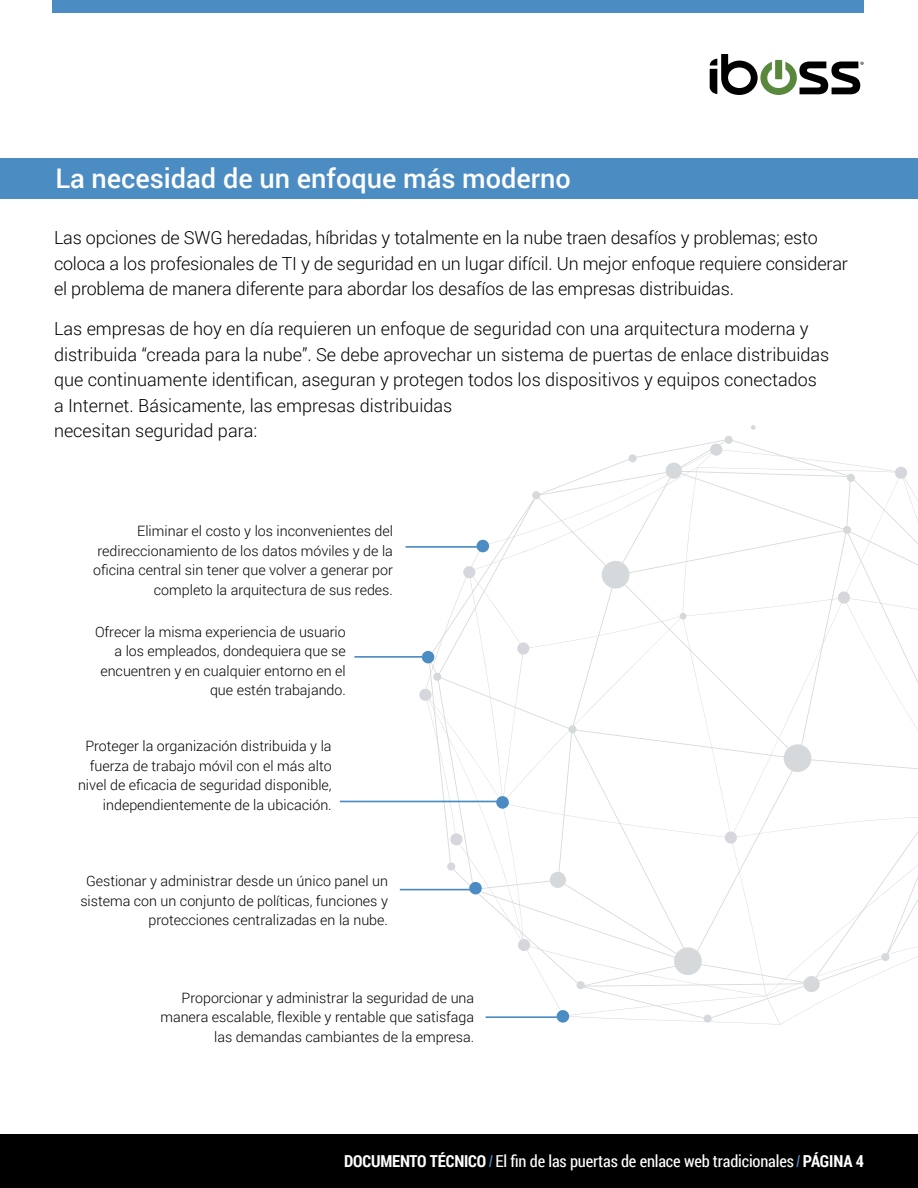
<style>
.page{position:relative;width:918px;height:1188px;background:#fff}
.page>*{position:absolute;margin:0;border:0;box-sizing:border-box;transform-origin:0 0}
.t1{font:500 27.15px "Roboto";color:#fff}
.t2{font:300 18px/25.5px "Roboto";color:#000}
.t3{font:16.5px "Roboto Condensed";letter-spacing:-.01em;color:#fff}
.t4{font:300 14.25px/19.5px "Roboto";color:#000;text-align:right}
.s1{font-weight:700}
.s2{font-family:"DIN Condensed";font-weight:700;color:#4b8cc3}
</style>
<div class="page">
<div style="left:0;top:1134px;width:918px;height:54px;background:#000"></div>
<svg style="left:710px;top:54px;width:154px;height:41px"></svg>
<div style="left:53px;top:0;width:811px;height:14px;background:#4b8cc3"></div>
<div style="left:0;top:158px;width:918px;height:40px;background:#4b8cc3"></div>
<svg style="left:425px;top:436px;width:493px;height:587px"></svg>
<hr style="left:340px;top:801px;width:161px;height:1px;background:#4b8cc3">
<div style="left:496px;top:796px;width:13px;height:13px;background:#4b8cc3;border-radius:50%"></div>
<hr style="left:400px;top:889px;width:72px;height:1px;background:#4b8cc3">
<div style="left:469px;top:882px;width:13px;height:12px;background:#4b8cc3;border-radius:50%"></div>
<hr style="left:354px;top:656px;width:72px;height:2px;background:#4b8cc3">
<div style="left:422px;top:651px;width:12px;height:12px;background:#4b8cc3;border-radius:50%"></div>
<hr style="left:406px;top:546px;width:72px;height:2px;background:#4b8cc3">
<div style="left:477px;top:540px;width:12px;height:12px;background:#4b8cc3;border-radius:50%"></div>
<hr style="left:486px;top:1016px;width:72px;height:2px;background:#4b8cc3">
<div style="left:557px;top:1010px;width:12px;height:13px;background:#4b8cc3;border-radius:50%"></div>
<div style="left:680px;top:613px;width:7px;height:7px;background:#d6d9db;border-radius:50%"></div>
<svg style="left:751px;top:425px;width:5px;height:5px"></svg>
<h1 class="t1" style="left:55px;top:159px;width:517px">La necesidad de un enfoque más moderno</h1>
<p class="t2" style="left:54px;top:225px;width:796px">Las opciones de SWG heredadas, híbridas y totalmente en la nube traen desafíos y problemas; esto coloca a los profesionales de TI y de seguridad en un lugar difícil. Un mejor enfoque requiere considerar el problema de manera diferente para abordar los desafíos de las empresas distribuidas.</p>
<p class="t2" style="left:54px;top:315px;width:777px">Las empresas de hoy en día requieren un enfoque de seguridad con una arquitectura moderna y distribuida “creada para la nube”. Se debe aprovechar un sistema de puertas de enlace distribuidas que continuamente identifican, aseguran y protegen todos los dispositivos y equipos conectados a Internet. Básicamente, las empresas distribuidas<br>necesitan seguridad para:</p>
<p class="t4" style="left:93px;top:521px;width:301px">Eliminar el costo y los inconvenientes del redireccionamiento de los datos móviles y de la oficina central sin tener que volver a generar por completo la arquitectura de sus redes.</p>
<p class="t4" style="left:95px;top:622px;width:252px">Ofrecer la misma experiencia de usuario a los empleados, dondequiera que se encuentren y en cualquier entorno en el que estén trabajando.</p>
<p class="t4" style="left:78px;top:736px;width:255px">Proteger la organización distribuida y la fuerza de trabajo móvil con el más alto nivel de eficacia de seguridad disponible, independientemente de la ubicación.</p>
<p class="t4" style="left:80px;top:871px;width:309px">Gestionar y administrar desde un único panel un sistema con un conjunto de políticas, funciones y protecciones centralizadas en la nube.</p>
<p class="t4" style="left:160px;top:987px;width:315px">Proporcionar y administrar la seguridad de una manera escalable, flexible y rentable que satisfaga las demandas cambiantes de la empresa.</p>
<p class="t3" style="left:344px;top:1150px;width:521px"><span class="s1">DOCUMENTO TÉCNICO</span> <span class="s2">/</span> El fin de las puertas de enlace web tradicionales <span class="s2">/</span> <span class="s1">PÁGINA 4</span></p>
</div>
